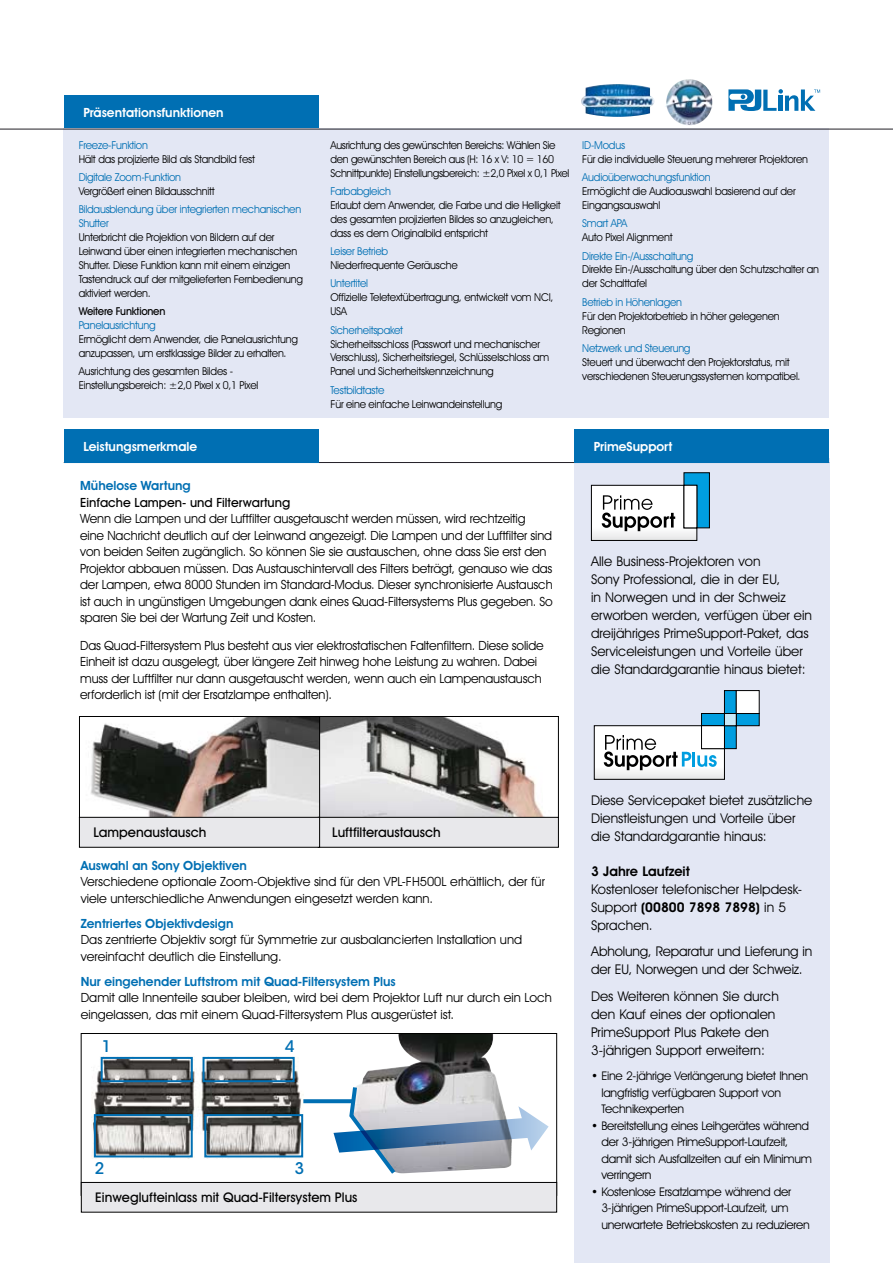
<style>
.page{position:relative;width:893px;height:1263px;background:#fff}
.page>*{position:absolute;margin:0;border:0;box-sizing:border-box;transform-origin:0 0}
.t1{font:500 15.9px "ITC Avant Garde Std";color:#006fb3}
.t2{font:13.5px/18px "Avant Garde IT Cby BT";color:#000}
.t3{font:500 13.5px "Avant Garde IT Cby BT";color:#000}
.t4{font:600 13.5px "Avant Garde IT Cby BT";color:#000}
.t5{font:500 13.35px "Avant Garde IT Cby BT";color:#000}
.t6{font:12.75px/16.5px "Avant Garde IT Cby BT";letter-spacing:-.01em;color:#000}
.t7{font:600 12.75px "Avant Garde IT Cby BT";color:#006fb3}
.t8{font:600 12.75px "Avant Garde IT Cby BT";color:#fff}
.t9{font:500 12.75px "Avant Garde IT Cby BT";color:#000}
.t10{font:12px/16.5px "Avant Garde IT Cby BT";letter-spacing:-.02em;color:#000}
.t11{font:10.95px/14px "Avant Garde IT Cby BT";letter-spacing:-.02em;color:#000;scale:.96 1}
.t12{font:10.95px/14px "Avant Garde IT Cby BT";letter-spacing:-.02em;color:#006fb3;scale:.96 1}
.t13{font:500 10.95px "Avant Garde IT Cby BT";letter-spacing:-.02em;color:#000;scale:.96 1}
.s1{font-weight:600}
</style>
<div class="page">
<div style="left:574px;top:458px;width:255px;height:805px;background:#e3e7f4"></div>
<svg style="left:591px;top:472px;width:119px;height:69px"></svg>
<div style="left:64px;top:96px;width:255px;height:33px;background:#006fb3"></div>
<hr style="left:64px;top:462px;width:765px;height:1px;background:#221f26">
<div style="left:64px;top:429px;width:255px;height:33px;background:#006fb3"></div>
<div style="left:574px;top:429px;width:255px;height:33px;background:#006fb3"></div>
<div style="left:64px;top:129px;width:765px;height:289px;background:#e3e7f4"></div>
<img style="left:581px;top:84px;width:73px;height:33px">
<img style="left:665px;top:79px;width:48px;height:46px">
<svg style="left:728px;top:89px;width:92px;height:22px"></svg>
<hr style="left:0;top:129px;width:893px;height:1px;background:#221f26">
<img style="left:320px;top:718px;width:223px;height:98px">
<div style="left:318px;top:716px;width:241px;height:102px;border:1px solid #000"></div>
<img style="left:91px;top:718px;width:227px;height:98px">
<div style="left:79px;top:716px;width:241px;height:102px;border:1px solid #000"></div>
<div style="left:318px;top:817px;width:240px;height:30px;background:#e8e8eb"></div>
<div style="left:318px;top:817px;width:241px;height:31px;border:1px solid #000"></div>
<div style="left:79px;top:817px;width:241px;height:30px;background:#e8e8eb"></div>
<div style="left:79px;top:817px;width:241px;height:31px;border:1px solid #000"></div>
<img style="left:92px;top:1056px;width:212px;height:103px">
<img style="left:362px;top:1035px;width:135px;height:48px">
<svg style="left:333px;top:1083px;width:216px;height:91px"></svg>
<div style="left:203px;top:1057px;width:92px;height:25px;border:2px solid #006fb3"></div>
<div style="left:101px;top:1057px;width:92px;height:25px;border:2px solid #006fb3"></div>
<div style="left:94px;top:1114px;width:99px;height:43px;border:2px solid #006fb3"></div>
<div style="left:204px;top:1114px;width:99px;height:43px;border:2px solid #006fb3"></div>
<svg style="left:303px;top:1099px;width:50px;height:4px"></svg>
<div style="left:81px;top:1182px;width:476px;height:30px;background:#e8e8eb"></div>
<div style="left:81px;top:1182px;width:476px;height:30px;border:1px solid #000"></div>
<svg style="left:593px;top:690px;width:167px;height:90px"></svg>
<p class="t8" style="left:83px;top:105px;width:142px">Präsentationsfunktionen</p>
<p class="t12" style="left:79px;top:138px;width:74px">Freeze-Funktion</p>
<p class="t11" style="left:79px;top:152px;width:185px">Hält das projizierte Bild als Standbild fest</p>
<p class="t12" style="left:79px;top:170px;width:108px">Digitale Zoom-Funktion</p>
<p class="t11" style="left:79px;top:184px;width:143px">Vergrößert einen Bildausschnitt</p>
<p class="t12" style="left:79px;top:202px;width:233px">Bildausblendung über integrierten mechanischen<br>Shutter</p>
<p class="t11" style="left:79px;top:230px;width:235px">Unterbricht die Projektion von Bildern auf der Leinwand über einen integrierten mechanischen Shutter. Diese Funktion kann mit einem einzigen Tastendruck auf der mitgelieferten Fernbedienung aktiviert werden.</p>
<p class="t13" style="left:79px;top:305px;width:92px">Weitere Funktionen</p>
<p class="t12" style="left:79px;top:318px;width:82px">Panelausrichtung</p>
<p class="t11" style="left:79px;top:332px;width:230px">Ermöglicht dem Anwender, die Panelausrichtung anzupassen, um erstklassige Bilder zu erhalten.</p>
<p class="t11" style="left:79px;top:364px;width:189px">Ausrichtung des gesamten Bildes -<br>Einstellungsbereich: ±2,0 Pixel x 0,1 Pixel</p>
<p class="t11" style="left:330px;top:138px;width:250px">Ausrichtung des gewünschten Bereichs: Wählen Sie den gewünschten Bereich aus (H: 16 x V: 10 = 160<br>Schnittpunkte) Einstellungsbereich: ±2,0 Pixel x 0,1 Pixel</p>
<p class="t12" style="left:330px;top:184px;width:65px">Farbabgleich</p>
<p class="t11" style="left:330px;top:198px;width:241px">Erlaubt dem Anwender, die Farbe und die Helligkeit des gesamten projizierten Bildes so anzugleichen, dass es dem Originalbild entspricht</p>
<p class="t12" style="left:330px;top:244px;width:62px">Leiser Betrieb</p>
<p class="t11" style="left:330px;top:258px;width:134px">Niederfrequente Geräusche</p>
<p class="t12" style="left:330px;top:276px;width:41px">Untertitel</p>
<p class="t11" style="left:330px;top:290px;width:234px">Offizielle Teletextübertragung, entwickelt vom NCI,<br>USA</p>
<p class="t12" style="left:330px;top:323px;width:77px">Sicherheitspaket</p>
<p class="t11" style="left:330px;top:337px;width:229px">Sicherheitsschloss (Passwort und mechanischer<br>Verschluss), Sicherheitsriegel, Schlüsselschloss am<br>Panel und Sicherheitskennzeichnung</p>
<p class="t12" style="left:330px;top:383px;width:58px">Testbildtaste</p>
<p class="t11" style="left:330px;top:397px;width:180px">Für eine einfache Leinwandeinstellung</p>
<p class="t12" style="left:582px;top:138px;width:46px">ID-Modus</p>
<p class="t11" style="left:582px;top:152px;width:237px">Für die individuelle Steuerung mehrerer Projektoren</p>
<p class="t12" style="left:582px;top:170px;width:135px">Audioüberwachungsfunktion</p>
<p class="t11" style="left:582px;top:184px;width:224px">Ermöglicht die Audioauswahl basierend auf der<br>Eingangsauswahl</p>
<p class="t12" style="left:582px;top:216px;width:49px">Smart APA</p>
<p class="t11" style="left:582px;top:230px;width:96px">Auto Pixel Alignment</p>
<p class="t12" style="left:582px;top:249px;width:117px">Direkte Ein-/Ausschaltung</p>
<p class="t11" style="left:582px;top:262px;width:248px">Direkte Ein-/Ausschaltung über den Schutzschalter an der Schalttafel</p>
<p class="t12" style="left:582px;top:295px;width:105px">Betrieb in Höhenlagen</p>
<p class="t11" style="left:582px;top:309px;width:207px">Für den Projektorbetrieb in höher gelegenen<br>Regionen</p>
<p class="t12" style="left:582px;top:341px;width:114px">Netzwerk und Steuerung</p>
<p class="t11" style="left:582px;top:355px;width:229px">Steuert und überwacht den Projektorstatus, mit verschiedenen Steuerungssystemen kompatibel.</p>
<p class="t8" style="left:83px;top:438px;width:115px">Leistungsmerkmale</p>
<p class="t8" style="left:594px;top:438px;width:80px">PrimeSupport</p>
<p class="t7" style="left:80px;top:478px;width:112px">Mühelose Wartung</p>
<p class="t9" style="left:80px;top:494px;width:212px">Einfache Lampen- und Filterwartung</p>
<p class="t6" style="left:80px;top:510px;width:474px">Wenn die Lampen und der Luftfilter ausgetauscht werden müssen, wird rechtzeitig<br>eine Nachricht deutlich auf der Leinwand angezeigt. Die Lampen und der Luftfilter sind von beiden Seiten zugänglich. So können Sie sie austauschen, ohne dass Sie erst den Projektor abbauen müssen. Das Austauschintervall des Filters beträgt, genauso wie das der Lampen, etwa 8000 Stunden im Standard-Modus. Dieser synchronisierte Austausch ist auch in ungünstigen Umgebungen dank eines Quad-Filtersystems Plus gegeben. So sparen Sie bei der Wartung Zeit und Kosten.</p>
<p class="t6" style="left:80px;top:637px;width:465px">Das Quad-Filtersystem Plus besteht aus vier elektrostatischen Faltenfiltern. Diese solide Einheit ist dazu ausgelegt, über längere Zeit hinweg hohe Leistung zu wahren. Dabei muss der Luftfilter nur dann ausgetauscht werden, wenn auch ein Lampenaustausch erforderlich ist (mit der Ersatzlampe enthalten).</p>
<p class="t3" style="left:93px;top:824px;width:115px">Lampenaustausch</p>
<p class="t3" style="left:332px;top:824px;width:110px">Luftfilteraustausch</p>
<p class="t7" style="left:81px;top:858px;width:168px">Auswahl an Sony Objektiven</p>
<p class="t6" style="left:81px;top:873px;width:466px">Verschiedene optionale Zoom-Objektive sind für den VPL-FH500L erhältlich, der für viele unterschiedliche Anwendungen eingesetzt werden kann.</p>
<p class="t7" style="left:81px;top:916px;width:154px">Zentriertes Objektivdesign</p>
<p class="t6" style="left:81px;top:931px;width:443px">Das zentrierte Objektiv sorgt für Symmetrie zur ausbalancierten Installation und vereinfacht deutlich die Einstellung.</p>
<p class="t7" style="left:81px;top:974px;width:316px">Nur eingehender Luftstrom mit Quad-Filtersystem Plus</p>
<p class="t6" style="left:81px;top:989px;width:473px">Damit alle Innenteile sauber bleiben, wird bei dem Projektor Luft nur durch ein Loch eingelassen, das mit einem Quad-Filtersystem Plus ausgerüstet ist.</p>
<h1 class="t1" style="left:102px;top:1036px;width:11px">1</h1>
<h1 class="t1" style="left:285px;top:1036px;width:11px">4</h1>
<h1 class="t1" style="left:95px;top:1158px;width:11px">2</h1>
<h1 class="t1" style="left:295px;top:1158px;width:11px">3</h1>
<p class="t5" style="left:95px;top:1189px;width:264px">Einweglufteinlass mit Quad-Filtersystem Plus</p>
<p class="t2" style="left:591px;top:552px;width:222px">Alle Business-Projektoren von<br>Sony Professional, die in der EU,<br>in Norwegen und in der Schweiz erworben werden, verfügen über ein dreijähriges PrimeSupport-Paket, das Serviceleistungen und Vorteile über die Standardgarantie hinaus bietet:</p>
<p class="t2" style="left:591px;top:791px;width:223px">Diese Servicepaket bietet zusätzliche<br>Dienstleistungen und Vorteile über die Standardgarantie hinaus:</p>
<p class="t4" style="left:591px;top:863px;width:100px">3 Jahre Laufzeit</p>
<p class="t2" style="left:591px;top:880px;width:213px">Kostenloser telefonischer Helpdesk-<br>Support <span class="s1">(00800 7898 7898)</span> in 5<br>Sprachen.</p>
<p class="t2" style="left:591px;top:942px;width:223px">Abholung, Reparatur und Lieferung in der EU, Norwegen und der Schweiz.</p>
<p class="t2" style="left:591px;top:987px;width:189px">Des Weiteren können Sie durch den Kauf eines der optionalen<br>PrimeSupport Plus Pakete den<br>3-jährigen Support erweitern:</p>
<p class="t10" style="left:601px;top:1067px;width:208px;text-indent:-10px">• Eine 2-jährige Verlängerung bietet Ihnen langfristig verfügbaren Support von<br>Technikexperten</p>
<p class="t10" style="left:601px;top:1117px;width:212px;text-indent:-10px">• Bereitstellung eines Leihgerätes während der 3-jährigen PrimeSupport-Laufzeit, damit sich Ausfallzeiten auf ein Minimum verringern</p>
<p class="t10" style="left:601px;top:1183px;width:210px;text-indent:-10px">• Kostenlose Ersatzlampe während der<br>3-jährigen PrimeSupport-Laufzeit, um unerwartete Betriebskosten zu reduzieren</p>
</div>
